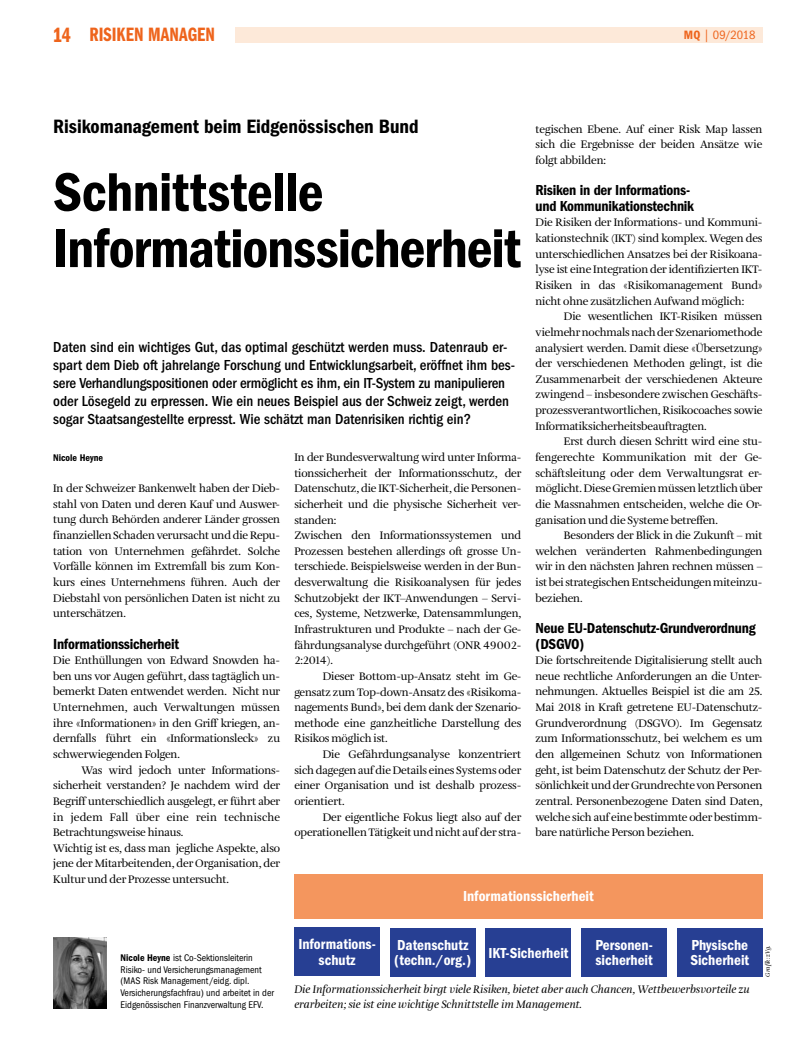
<style>
.page{position:relative;width:798px;height:1053px;background:#fff}
.page>*{position:absolute;margin:0;border:0;box-sizing:border-box;transform-origin:0 0}
.t1{font:56.25px/56.2px "ITC Franklin Gothic Std Dm Cd";letter-spacing:-.015em;color:#000}
.t2{font:20px "ITC Franklin Gothic Std Dm Cd";letter-spacing:-.005em;color:#000}
.t3{font:20px "ITC Franklin Gothic Std Dm Cp";letter-spacing:.005em;color:#ee641c}
.t4{font:500 condensed 15px/18.1px "ITC Franklin Gothic Std";color:#000}
.t5{font:15px/15.6px "ITC Franklin Gothic Std Dm Cd";color:#fff}
.t6{font:15px/15.6px "ITC Franklin Gothic Std Dm Cd";letter-spacing:-.015em;color:#000}
.t7{font:condensed 12.5px "ITC Franklin Gothic Std";letter-spacing:-.015em;color:#ee641c}
.t8{font:11.25px/15.6px "Amalia Pro";letter-spacing:-.015em;color:#000;text-align:justify}
.t9{font:italic 11.25px/15.6px "Amalia Pro";color:#000}
.t10{font:condensed 10px/11.9px "ITC Franklin Gothic Std";color:#000}
.t11{font:10px "ITC Franklin Gothic Std Dm Cd";color:#000}
.t12{font:italic 6.25px "Amalia Pro";color:#000}
.s1{font-size:21.25px}
.s2{font-family:"ITC Franklin Gothic Std Dm Cd";font-stretch:normal}
</style>
<div class="page">
<div style="left:235px;top:27px;width:527px;height:15px;background:#fde9d9"></div>
<img style="left:53px;top:937px;width:53px;height:71px">
<div style="left:294px;top:873px;width:468px;height:45px;background:#f4965e"></div>
<div style="left:294px;top:927px;width:85px;height:49px;background:#273f93"></div>
<div style="left:390px;top:928px;width:85px;height:48px;background:#273f93"></div>
<div style="left:485px;top:928px;width:86px;height:48px;background:#273f93"></div>
<div style="left:581px;top:928px;width:85px;height:48px;background:#273f93"></div>
<div style="left:676px;top:928px;width:86px;height:48px;background:#273f93"></div>
<h2 class="t3" style="left:53px;top:23px;width:163px"><span class="s1">14</span> RISIKEN MANAGEN</h2>
<p class="t7" style="left:683px;top:28px;width:73px"><span class="s2">MQ</span> | 09/2018</p>
<h2 class="t2" style="left:53px;top:114px;width:367px">Risikomanagement beim Eidgenössischen Bund</h2>
<h1 class="t1" style="left:53px;top:164px;width:469px">Schnittstelle<br>Informationssicherheit</h1>
<p class="t4" style="left:53px;top:337px;width:463px">Daten sind ein wichtiges Gut, das optimal geschützt werden muss. Datenraub er&shy;spart dem Dieb oft jahrelange Forschung und Entwicklungsarbeit, eröffnet ihm bes&shy;sere Verhandlungspositionen oder ermöglicht es ihm, ein IT-System zu manipulieren oder Lösegeld zu erpressen. Wie ein neues Beispiel aus der Schweiz zeigt, werden sogar Staatsangestellte erpresst. Wie schätzt man Datenrisiken richtig ein?</p>
<p class="t11" style="left:53px;top:452px;width:51px">Nicole Heyne</p>
<p class="t8" style="left:53px;top:481px;width:228px">In der Schweizer Bankenwelt haben der Dieb&shy;stahl von Daten und deren Kauf und Auswer&shy;tung durch Behörden anderer Länder grossen finanziellen Schaden verursacht und die Repu&shy;tation von Unternehmen gefährdet. Solche Vorfälle können im Extremfall bis zum Kon&shy;kurs eines Unternehmens führen. Auch der Diebstahl von persönlichen Daten ist nicht zu unterschätzen.</p>
<h3 class="t6" style="left:53px;top:635px;width:127px">Informationssicherheit</h3>
<p class="t8" style="left:53px;top:653px;width:228px">Die Enthüllungen von Edward Snowden ha&shy;ben uns vor Augen geführt, dass tagtäglich un&shy;bemerkt Daten entwendet werden. Nicht nur Unternehmen, auch Verwaltungen müssen ihre «Informationen» in den Griff kriegen, an&shy;dernfalls führt ein «Informationsleck» zu schwerwiegenden Folgen.</p>
<p class="t8" style="left:53px;top:762px;width:228px;text-align:left;text-indent:28px">Was wird jedoch unter Informations&shy;sicherheit verstanden? Je nachdem wird der Begriff unterschiedlich ausgelegt, er führt aber in jedem Fall über eine rein technische Betrachtungsweise hinaus.<br>Wichtig ist es, dass man jegliche Aspekte, also jene der Mitarbeitenden, der Organisation, der Kultur und der Prozesse untersucht.</p>
<p class="t8" style="left:294px;top:450px;width:228px;text-align:left">In der Bundesverwaltung wird unter Informa&shy;tionssicherheit der Informationsschutz, der Datenschutz, die IKT-Sicherheit, die Personen&shy;sicherheit und die physische Sicherheit ver&shy;standen:<br>Zwischen den Informationssystemen und Prozessen bestehen allerdings oft grosse Un&shy;terschiede. Beispielsweise werden in der Bun&shy;desverwaltung die Risikoanalysen für jedes Schutzobjekt der IKT–Anwendungen – Servi&shy;ces, Systeme, Netzwerke, Datensammlungen, Infrastrukturen und Produkte – nach der Ge&shy;fährdungsanalyse durchgeführt (ONR 49002- 2:2014).</p>
<p class="t8" style="left:294px;top:668px;width:228px;text-indent:28px">Dieser Bottom-up-Ansatz steht im Ge&shy;gensatz zum Top-down-Ansatz des «Risikoma&shy;nagements Bund», bei dem dank der Szenario&shy;methode eine ganzheitliche Darstellung des Risikos möglich ist.</p>
<p class="t8" style="left:294px;top:746px;width:228px;text-indent:28px">Die Gefährdungsanalyse konzentriert sich dagegen auf die Details eines Systems oder einer Organisation und ist deshalb prozess&shy;orientiert.</p>
<p class="t8" style="left:294px;top:809px;width:228px;text-align:right">Der eigentliche Fokus liegt also auf der operationellen Tätigkeit und nicht auf der stra-</p>
<p class="t8" style="left:535px;top:121px;width:228px">tegischen Ebene. Auf einer Risk Map lassen sich die Ergebnisse der beiden Ansätze wie folgt abbilden:</p>
<h3 class="t6" style="left:535px;top:182px;width:160px">Risiken in der Informations&shy;und Kommunikationstechnik</h3>
<p class="t8" style="left:535px;top:215px;width:228px;text-align:left">Die Risiken der Informations- und Kommuni&shy;kationstechnik (IKT) sind komplex. Wegen des unterschiedlichen Ansatzes bei der Risikoana&shy;lyse ist eine Integration der identifizierten IKT-Risiken in das «Risikomanagement Bund» nicht ohne zusätzlichen Aufwand möglich:</p>
<p class="t8" style="left:535px;top:309px;width:228px;text-indent:28px">Die wesentlichen IKT-Risiken müssen vielmehr nochmals nach der Szenariomethode analysiert werden. Damit diese «Übersetzung» der verschiedenen Methoden gelingt, ist die Zusammenarbeit der verschiedenen Akteure zwingend – insbesondere zwischen Geschäfts&shy;prozessverantwortlichen, Risikocoaches sowie Informatiksicherheitsbeauftragten.</p>
<p class="t8" style="left:535px;top:434px;width:228px;text-indent:28px">Erst durch diesen Schritt wird eine stu&shy;fengerechte Kommunikation mit der Ge&shy;schäftsleitung oder dem Verwaltungsrat er&shy;möglicht. Diese Gremien müssen letztlich über die Massnahmen entscheiden, welche die Or&shy;ganisation und die Systeme betreffen.</p>
<p class="t8" style="left:535px;top:528px;width:228px;text-indent:28px">Besonders der Blick in die Zukunft – mit welchen veränderten Rahmenbedingungen wir in den nächsten Jahren rechnen müssen – ist bei strategischen Entscheidungen miteinzu&shy;beziehen.</p>
<h3 class="t6" style="left:535px;top:620px;width:221px">Neue EU-Datenschutz-Grundverordnung (DSGVO)</h3>
<p class="t8" style="left:535px;top:653px;width:228px;text-align:left">Die fortschreitende Digitalisierung stellt auch neue rechtliche Anforderungen an die Unter&shy;nehmungen. Aktuelles Beispiel ist die am 25.<br>Mai 2018 in Kraft getretene EU-Datenschutz-Grundverordnung (DSGVO). Im Gegensatz zum Informationsschutz, bei welchem es um den allgemeinen Schutz von Informationen geht, ist beim Datenschutz der Schutz der Per&shy;sönlichkeit und der Grundrechte von Personen zentral. Personenbezogene Daten sind Daten, welche sich auf eine bestimmte oder bestimm&shy;bare natürliche Person beziehen.</p>
<p class="t10" style="left:120px;top:951px;width:155px"><span class="s2">Nicole Heyne</span> ist Co-Sektionsleiterin Risiko- und Versicherungsmanagement (MAS Risk Management /eidg. dipl.<br>Versicherungsfachfrau) und arbeitet in der Eidgenössischen Finanzverwaltung EFV.</p>
<h3 class="t5" style="left:463px;top:888px;width:132px">Informationssicherheit</h3>
<h3 class="t5" style="left:298px;top:936px;width:78px;text-align:center">Informations&shy;schutz</h3>
<h3 class="t5" style="left:394px;top:937px;width:78px">Datenschutz (techn./org.)</h3>
<h3 class="t5" style="left:488px;top:944px;width:82px">IKT-Sicherheit</h3>
<h3 class="t5" style="left:595px;top:937px;width:59px">Personen&shy;sicherheit</h3>
<h3 class="t5" style="left:690px;top:937px;width:60px">Physische<br>Sicherheit</h3>
<p class="t9" style="left:294px;top:981px;width:457px">Die Informationssicherheit birgt viele Risiken, bietet aber auch Chancen, Wettbewerbsvorteile zu erarbeiten; sie ist eine wichtige Schnittstelle im Management.</p>
<p class="t12" style="left:763px;top:976px;width:32px;rotate:-90deg">Grafik: zVg.</p>
</div>
